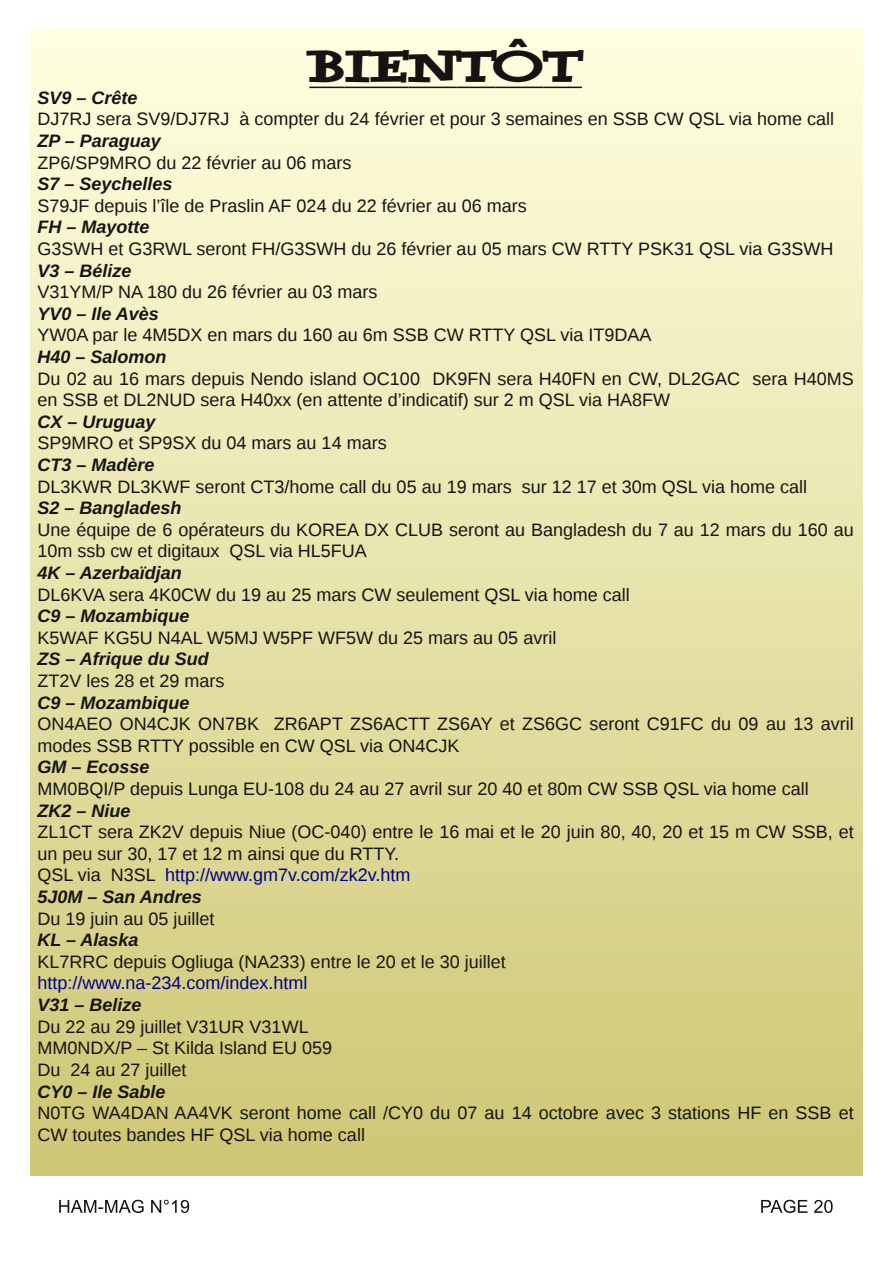
<style>
.page{position:relative;width:893px;height:1263px;background:#fff}
.page>*{position:absolute;margin:0;border:0;box-sizing:border-box;transform-origin:0 0}
.t1{font:39px "Yahoo";color:#161413}
.t2{font:18px/21.6px "Liberation Sans";color:#161413}
.t3{font:italic 700 18px "Liberation Sans";color:#161413}
.t4{font:18px "Liberation Sans";color:#00008b}
.s1{color:#00008b}
.s2{font-weight:700;font-style:italic}
</style>
<div class="page">
<div style="left:30px;top:30px;width:832px;height:1145px;background:linear-gradient(to bottom,#ffffe0,#cdc674)"></div>
<svg style="left:59px;top:1200px;width:85px;height:13px"></svg>
<svg style="left:151px;top:1200px;width:38px;height:13px"></svg>
<svg style="left:761px;top:1200px;width:46px;height:13px"></svg>
<svg style="left:814px;top:1200px;width:19px;height:13px"></svg>
<hr style="left:309px;top:87px;width:36px;height:1px;background:#161413">
<svg style="left:345px;top:87px;width:26px;height:1px"></svg>
<hr style="left:371px;top:87px;width:37px;height:1px;background:#161413">
<hr style="left:408px;top:87px;width:49px;height:1px;background:#161413">
<hr style="left:457px;top:87px;width:38px;height:1px;background:#161413">
<hr style="left:495px;top:87px;width:48px;height:1px;background:#161413">
<hr style="left:543px;top:87px;width:39px;height:1px;background:#161413">
<h1 class="t1" style="left:309px;top:46px;width:274px">BIENTÔT</h1>
<p class="t3" style="left:38px;top:87px;width:102px">SV9 – Crête</p>
<p class="t2" style="left:38px;top:108px;width:798px">DJ7RJ sera SV9/DJ7RJ à compter du 24 février et pour 3 semaines en SSB CW QSL via home call</p>
<p class="t3" style="left:38px;top:130px;width:125px">ZP – Paraguay</p>
<p class="t2" style="left:38px;top:152px;width:316px">ZP6/SP9MRO du 22 février au 06 mars</p>
<p class="t3" style="left:38px;top:173px;width:137px">S7 – Seychelles</p>
<p class="t2" style="left:38px;top:195px;width:491px">S79JF depuis l’île de Praslin AF 024 du 22 février au 06 mars</p>
<p class="t3" style="left:38px;top:217px;width:114px">FH – Mayotte</p>
<p class="t2" style="left:38px;top:238px;width:797px">G3SWH et G3RWL seront FH/G3SWH du 26 février au 05 mars CW RTTY PSK31 QSL via G3SWH</p>
<p class="t3" style="left:38px;top:260px;width:96px">V3 – Bélize</p>
<p class="t2" style="left:38px;top:281px;width:341px">V31YM/P NA 180 du 26 février au 03 mars</p>
<p class="t3" style="left:38px;top:303px;width:123px">YV0 – Ile Avès</p>
<p class="t2" style="left:38px;top:324px;width:615px">YW0A par le 4M5DX en mars du 160 au 6m SSB CW RTTY QSL via IT9DAA</p>
<p class="t3" style="left:38px;top:346px;width:131px">H40 – Salomon</p>
<p class="t2" style="left:38px;top:368px;width:818px">Du 02 au 16 mars depuis Nendo island OC100 DK9FN sera H40FN en CW, DL2GAC sera H40MS en SSB et DL2NUD sera H40xx (en attente d’indicatif) sur 2 m QSL via HA8FW</p>
<p class="t3" style="left:38px;top:411px;width:120px">CX – Uruguay</p>
<p class="t2" style="left:38px;top:432px;width:351px">SP9MRO et SP9SX du 04 mars au 14 mars</p>
<p class="t3" style="left:38px;top:454px;width:119px">CT3 – Madère</p>
<p class="t2" style="left:38px;top:476px;width:771px">DL3KWR DL3KWF seront CT3/home call du 05 au 19 mars sur 12 17 et 30m QSL via home call</p>
<p class="t3" style="left:38px;top:497px;width:146px">S2 – Bangladesh</p>
<p class="t2" style="left:38px;top:519px;width:818px">Une équipe de 6 opérateurs du KOREA DX CLUB seront au Bangladesh du 7 au 12 mars du 160 au<br>10m ssb cw et digitaux QSL via HL5FUA</p>
<p class="t3" style="left:38px;top:562px;width:146px">4K – Azerbaïdjan</p>
<p class="t2" style="left:38px;top:584px;width:594px">DL6KVA sera 4K0CW du 19 au 25 mars CW seulement QSL via home call</p>
<p class="t3" style="left:38px;top:605px;width:154px">C9 – Mozambique</p>
<p class="t2" style="left:38px;top:627px;width:520px">K5WAF KG5U N4AL W5MJ W5PF WF5W du 25 mars au 05 avril</p>
<p class="t3" style="left:38px;top:649px;width:173px">ZS – Afrique du Sud</p>
<p class="t2" style="left:38px;top:670px;width:189px">ZT2V les 28 et 29 mars</p>
<p class="t3" style="left:38px;top:692px;width:154px">C9 – Mozambique</p>
<p class="t2" style="left:38px;top:713px;width:818px">ON4AEO ON4CJK ON7BK ZR6APT ZS6ACTT ZS6AY et ZS6GC seront C91FC du 09 au 13 avril modes SSB RTTY possible en CW QSL via ON4CJK</p>
<p class="t3" style="left:38px;top:757px;width:114px">GM – Ecosse</p>
<p class="t2" style="left:38px;top:778px;width:773px">MM0BQI/P depuis Lunga EU-108 du 24 au 27 avril sur 20 40 et 80m CW SSB QSL via home call</p>
<p class="t3" style="left:38px;top:800px;width:95px">ZK2 – Niue</p>
<p class="t2" style="left:38px;top:821px;width:818px">ZL1CT sera ZK2V depuis Niue (OC-040) entre le 16 mai et le 20 juin 80, 40, 20 et 15 m CW SSB, et un peu sur 30, 17 et 12 m ainsi que du RTTY.<br>QSL via N3SL <span class="s1">http://www.gm7v.com/zk2v.htm<br></span><span class="s2">5J0M – San Andres</span></p>
<p class="t2" style="left:38px;top:908px;width:179px">Du 19 juin au 05 juillet</p>
<p class="t3" style="left:38px;top:929px;width:103px">KL – Alaska</p>
<p class="t2" style="left:38px;top:951px;width:470px">KL7RRC depuis Ogliuga (NA233) entre le 20 et le 30 juillet</p>
<p class="t4" style="left:38px;top:973px;width:272px">http://www.na-234.com/index.html</p>
<p class="t3" style="left:38px;top:994px;width:106px">V31 – Belize</p>
<p class="t2" style="left:38px;top:1016px;width:296px">Du 22 au 29 juillet V31UR V31WL<br>MM0NDX/P – St Kilda Island EU 059<br>Du 24 au 27 juillet</p>
<p class="t3" style="left:38px;top:1081px;width:130px">CY0 – Ile Sable</p>
<p class="t2" style="left:38px;top:1102px;width:818px">N0TG WA4DAN AA4VK seront home call /CY0 du 07 au 14 octobre avec 3 stations HF en SSB et<br>CW toutes bandes HF QSL via home call</p>
</div>
